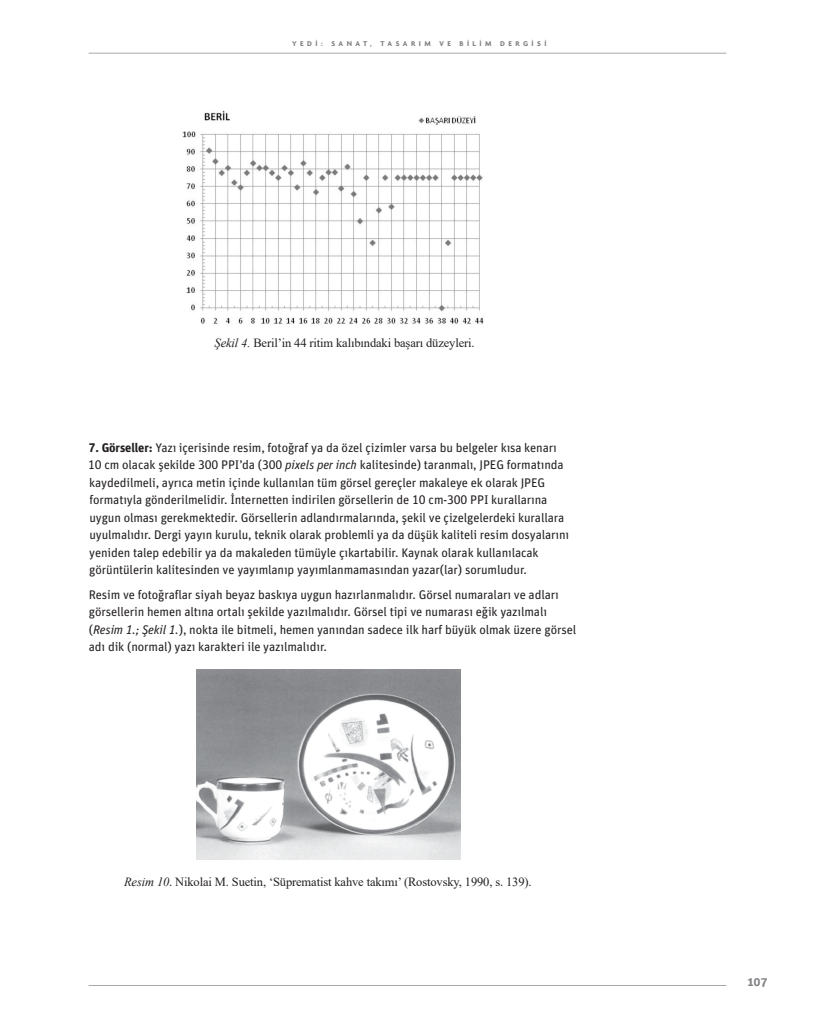
<style>
.page{position:relative;width:815px;height:1028px;background:#fff}
.page>*{position:absolute;margin:0;border:0;box-sizing:border-box;transform-origin:0 0}
.t1{font:12.5px/17.5px "FF Unit Pro";letter-spacing:-.01em;color:#231f20}
.t2{font:12.5px "Times New Roman";letter-spacing:-.01em;color:#231f20}
.t3{font:700 12.5px "Sarre";color:#808285}
.t4{font:700 7.5px "Agenda";letter-spacing:.46em;color:#808285}
.s1{font-style:italic}
.s2{font-weight:700}
</style>
<div class="page">
<hr style="left:89px;top:985px;width:637px;height:1px;background:#a8a9ad">
<hr style="left:89px;top:53px;width:637px;height:1px;background:#a8a9ad">
<img style="left:182px;top:110px;width:302px;height:214px">
<img style="left:196px;top:669px;width:265px;height:191px">
<p class="t4" style="left:292px;top:39px;width:256px">YEDİ: SANAT, TASARIM VE BİLİM DERGİSİ</p>
<p class="t2" style="left:215px;top:334px;width:262px"><span class="s1">Şekil 4.</span> Beril’in 44 ritim kalıbındaki başarı düzeyleri.</p>
<p class="t1" style="left:88px;top:438px;width:483px"><span class="s2">7. Görseller:</span> Yazı içerisinde resim, fotoğraf ya da özel çizimler varsa bu belgeler kısa kenarı 10 cm olacak şekilde 300 PPI’da (300 <span class="s1">pixels per inch</span> kalitesinde) taranmalı, JPEG formatında kaydedilmeli, ayrıca metin içinde kullanılan tüm görsel gereçler makaleye ek olarak JPEG formatıyla gönderilmelidir. İnternetten indirilen görsellerin de 10 cm-300 PPI kurallarına uygun olması gerekmektedir. Görsellerin adlandırmalarında, şekil ve çizelgelerdeki kurallara uyulmalıdır. Dergi yayın kurulu, teknik olarak problemli ya da düşük kaliteli resim dosyalarını yeniden talep edebilir ya da makaleden tümüyle çıkartabilir. Kaynak olarak kullanılacak görüntülerin kalitesinden ve yayımlanıp yayımlanmamasından yazar(lar) sorumludur.</p>
<p class="t1" style="left:89px;top:585px;width:489px">Resim ve fotoğraflar siyah beyaz baskıya uygun hazırlanmalıdır. Görsel numaraları ve adları görsellerin hemen altına ortalı şekilde yazılmalıdır. Görsel tipi ve numarası eğik yazılmalı (<span class="s1">Resim 1.; Şekil 1.</span>), nokta ile bitmeli, hemen yanından sadece ilk harf büyük olmak üzere görsel adı dik (normal) yazı karakteri ile yazılmalıdır.</p>
<p class="t2" style="left:124px;top:872px;width:409px"><span class="s1">Resim 10</span>. Nikolai M. Suetin, ‘Süprematist kahve takımı’ (Rostovsky, 1990, s. 139).</p>
<p class="t3" style="left:748px;top:974px;width:21px">107</p>
</div>
